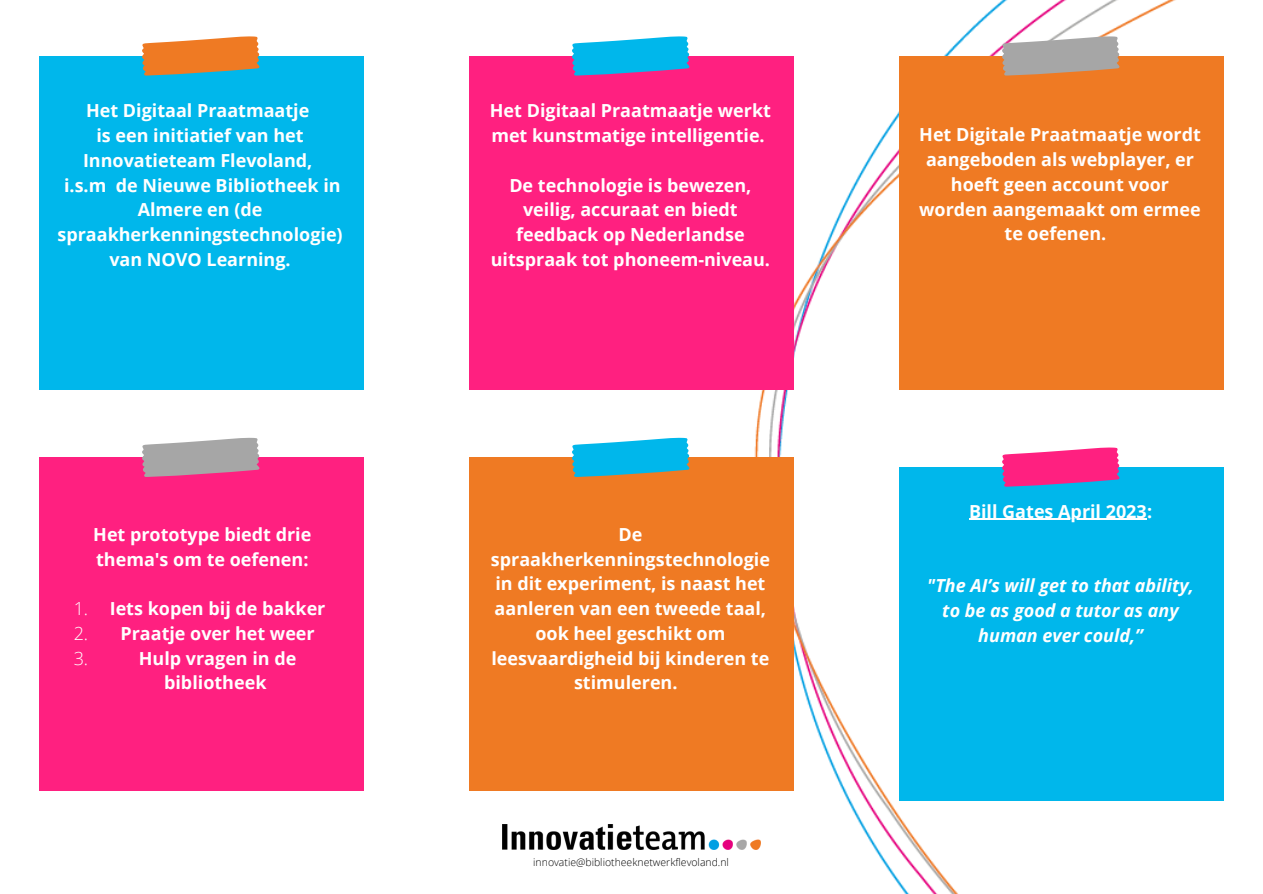
<style>
.page{position:relative;width:1263px;height:894px;background:#fff}
.page>*{position:absolute;margin:0;border:0;box-sizing:border-box;transform-origin:0 0}
.t1{font:700 18px/24.8px "Open Sans";color:#fff;text-align:center}
.t2{font:italic 700 18px/24.8px "Open Sans";color:#fff;text-align:center}
.t3{font:300 18px/24.8px "Open Sans";color:#fff;text-align:justify}
.t4{font:300 10.5px "Open Sans";color:#000}
</style>
<div class="page">
<img style="left:671px;top:0;width:553px;height:893px">
<div style="left:39px;top:56px;width:324px;height:333px;background:#00b7eb"></div>
<svg style="left:142px;top:36px;width:118px;height:39px"></svg>
<div style="left:469px;top:56px;width:324px;height:333px;background:#ff2080"></div>
<svg style="left:572px;top:36px;width:118px;height:39px"></svg>
<div style="left:899px;top:56px;width:324px;height:333px;background:#ef7a23"></div>
<svg style="left:1002px;top:36px;width:118px;height:39px;background:#b4aaa3"></svg>
<div style="left:39px;top:457px;width:324px;height:333px;background:#ff2080"></div>
<svg style="left:142px;top:437px;width:118px;height:40px"></svg>
<div style="left:469px;top:457px;width:324px;height:333px;background:#ef7a23"></div>
<svg style="left:572px;top:437px;width:118px;height:40px"></svg>
<div style="left:899px;top:466px;width:324px;height:334px;background:#00b7eb"></div>
<svg style="left:1002px;top:447px;width:118px;height:39px"></svg>
<hr style="left:969px;top:518px;width:178px;height:2px;background:#fff">
<img style="left:502px;top:823px;width:259px;height:26px">
<p class="t1" style="left:86px;top:98px;width:225px">Het Digitaal Praatmaatje</p>
<p class="t1" style="left:83px;top:123px;width:231px">is een initiatief van het<br>Innovatieteam Flevoland,</p>
<p class="t1" style="left:57px;top:172px;width:287px">i.s.m de Nieuwe Bibliotheek in<br>Almere en (de spraakherkenningstechnologie) van NOVO Learning.</p>
<p class="t1" style="left:93px;top:521px;width:220px;text-align:left">Het prototype biedt drie thema's om te oefenen:</p>
<p class="t3" style="left:74px;top:595px;width:16px">1.<br>2.<br>3.</p>
<p class="t1" style="left:110px;top:595px;width:217px">Iets kopen bij de bakker</p>
<p class="t1" style="left:120px;top:620px;width:196px">Praatje over het weer</p>
<p class="t1" style="left:139px;top:645px;width:159px">Hulp vragen in de bibliotheek</p>
<p class="t1" style="left:490px;top:98px;width:283px;text-align:left">Het Digitaal Praatmaatje werkt met kunstmatige intelligentie.</p>
<p class="t1" style="left:509px;top:172px;width:244px">De technologie is bewezen,</p>
<p class="t1" style="left:491px;top:197px;width:281px">veilig, accuraat en biedt feedback op Nederlandse uitspraak tot phoneem-niveau.</p>
<p class="t1" style="left:491px;top:521px;width:281px">De spraakherkenningstechnologie</p>
<p class="t1" style="left:491px;top:570px;width:279px">in dit experiment, is naast het aanleren van een tweede taal, ook heel geschikt om leesvaardigheid bij kinderen te stimuleren.</p>
<p class="t4" style="left:533px;top:854px;width:197px">innovatie@bibliotheeknetwerkflevoland.nl</p>
<p class="t1" style="left:919px;top:122px;width:283px">Het Digitale Praatmaatje wordt aangeboden als webplayer, er hoeft geen account voor worden aangemaakt om ermee te oefenen.</p>
<p class="t1" style="left:969px;top:498px;width:185px">Bill Gates April 2023:</p>
<p class="t2" style="left:927px;top:572px;width:268px">"The AI’s will get to that ability, to be as good a tutor as any human ever could,”</p>
</div>
